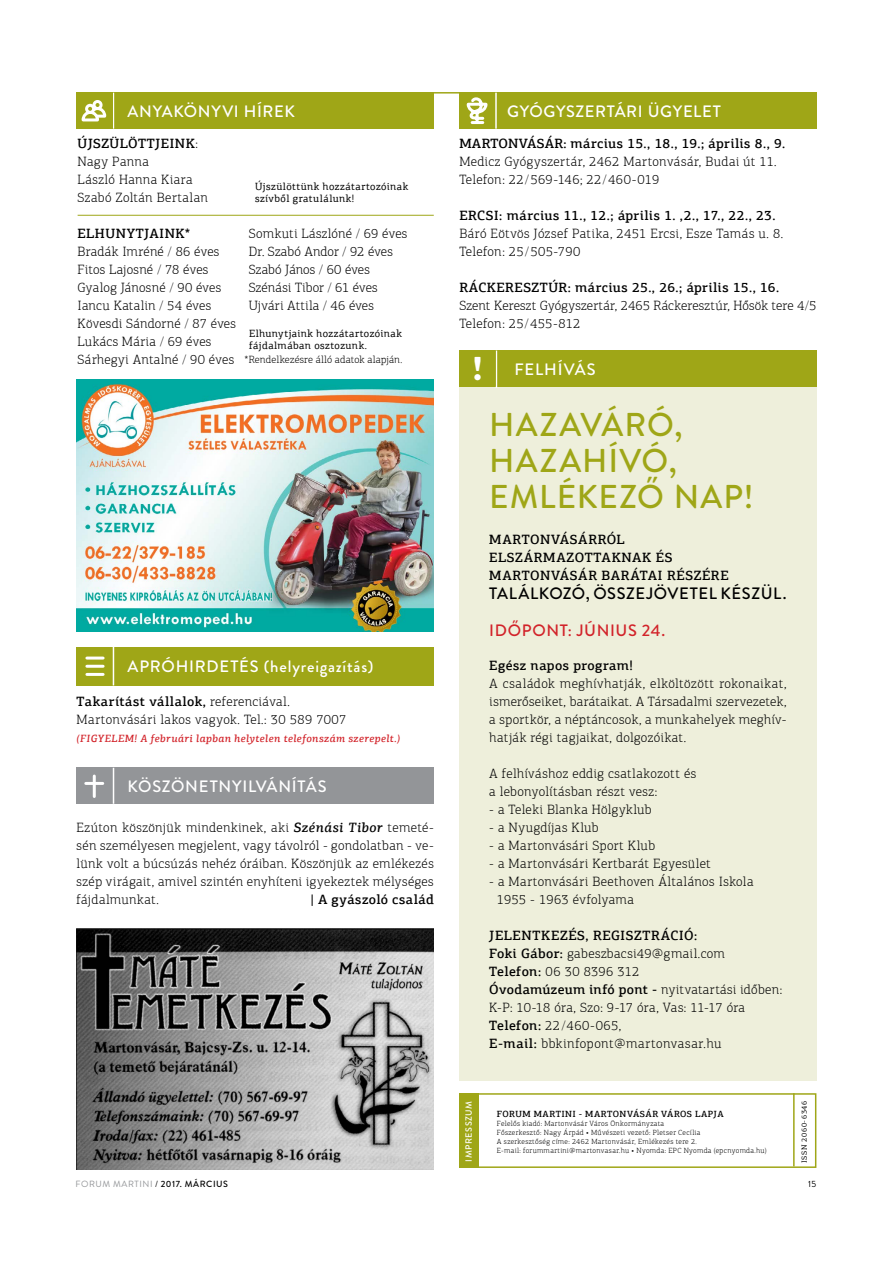
<style>
.page{position:relative;width:893px;height:1263px;background:#fff}
.page>*{position:absolute;margin:0;border:0;box-sizing:border-box;transform-origin:0 0}
.t1{font:500 33px/36px "Brandon Grotesque";letter-spacing:.03em;color:#9fa617}
.t2{font:500 16.5px "Brandon Grotesque";letter-spacing:.045em;color:#fff}
.t3{font:500 16.5px "Brandon Grotesque";letter-spacing:.035em;color:#000}
.t4{font:500 16.5px "Brandon Grotesque";letter-spacing:.035em;color:#d2232a}
.t5{font:300 13.5px/18px "PF Agora Slab Pro";letter-spacing:.02em;color:#000}
.t6{font:500 13.5px/18px "PF Agora Slab Pro";letter-spacing:.035em;color:#000}
.t7{font:10.5px/12px "PF Agora Slab Pro";letter-spacing:.04em;color:#000}
.t8{font:italic 500 10.5px "PF Agora Slab Pro";letter-spacing:.035em;color:#d2232a}
.t9{font:300 10.5px "PF Agora Slab Pro";letter-spacing:.015em;color:#000}
.t10{font:500 9px "PF Agora Slab Pro";letter-spacing:.055em;color:#000}
.t11{font:9px "Brandon Grotesque";letter-spacing:.06em;color:#939598}
.t12{font:500 9px "Brandon Grotesque";letter-spacing:.055em;color:#fff}
.t13{font:9px "Brandon Grotesque";color:#000}
.t14{font:300 7.5px/9px "PF Agora Slab Pro";letter-spacing:.045em;color:#000}
.t15{font:7.5px "PF Agora Slab Pro";letter-spacing:.08em;color:#000}
.s1{font-weight:500}
.s2{font-weight:900;font-size:33px}
.s3{font-weight:500;font-style:italic}
.s4{color:#000}
.s5{font-weight:500;color:#000}
</style>
<div class="page">
<hr style="left:77px;top:92px;width:739px;height:2px;background:#9fa617">
<div style="left:77px;top:93px;width:357px;height:36px;background:#9fa617"></div>
<div style="left:459px;top:93px;width:357px;height:36px;background:#9fa617"></div>
<hr style="left:495px;top:93px;width:2px;height:36px;background:#fff">
<svg style="left:466px;top:97px;width:22px;height:28px"></svg>
<hr style="left:113px;top:93px;width:1px;height:36px;background:#fff">
<svg style="left:81px;top:106px;width:26px;height:16px"></svg>
<div style="left:87px;top:105px;width:7px;height:7px;background:#9fa617;border-radius:50%"></div>
<div style="left:85px;top:104px;width:10px;height:10px;border:3px solid #fff;border-radius:50%"></div>
<div style="left:93px;top:100px;width:10px;height:10px;border:3px solid #fff;border-radius:50%"></div>
<hr style="left:78px;top:215px;width:356px;height:1px;background:#9fa617">
<img style="left:77px;top:929px;width:357px;height:240px">
<div style="left:77px;top:768px;width:357px;height:36px;background:#939598"></div>
<hr style="left:113px;top:768px;width:1px;height:36px;background:#fff">
<hr style="left:93px;top:776px;width:3px;height:20px;background:#fff">
<hr style="left:86px;top:782px;width:17px;height:3px;background:#fff">
<div style="left:77px;top:647px;width:357px;height:38px;background:#9fa617"></div>
<hr style="left:87px;top:665px;width:16px;height:3px;background:#fff">
<hr style="left:87px;top:673px;width:16px;height:3px;background:#fff">
<hr style="left:113px;top:647px;width:1px;height:38px;background:#fff">
<hr style="left:87px;top:656px;width:16px;height:3px;background:#fff">
<div style="left:459px;top:1093px;width:357px;height:75px;border:2px solid #9fa617"></div>
<div style="left:459px;top:1093px;width:20px;height:75px;background:#9fa617"></div>
<hr style="left:793px;top:1093px;width:2px;height:73px;background:#9fa617">
<div style="left:459px;top:351px;width:357px;height:730px;background:#eeefdb"></div>
<div style="left:460px;top:351px;width:357px;height:36px;background:#9fa617"></div>
<hr style="left:496px;top:351px;width:1px;height:37px;background:#fff">
<img style="left:77px;top:380px;width:357px;height:251px">
<p class="t2" style="left:128px;top:100px;width:169px">ANYAKÖNYVI HÍREK</p>
<p class="t2" style="left:507px;top:100px;width:215px">GYÓGYSZERTÁRI ÜGYELET</p>
<p class="t5" style="left:78px;top:134px;width:132px"><span class="s1">ÚJSZÜLÖTTJEINK</span>:<br>Nagy Panna<br>László Hanna Kiara<br>Szabó Zoltán Bertalan</p>
<p class="t6" style="left:459px;top:134px;width:327px">MARTONVÁSÁR: március 15., 18., 19.; április 8., 9.</p>
<p class="t5" style="left:459px;top:152px;width:319px">Medicz Gyógyszertár, 2462 Martonvásár, Budai út 11.<br>Telefon: 22/569-146; 22/460-019</p>
<p class="t6" style="left:459px;top:206px;width:318px">ERCSI: március 11., 12.; április 1. ,2., 17., 22., 23.</p>
<p class="t5" style="left:459px;top:224px;width:325px">Báró Eötvös József Patika, 2451 Ercsi, Esze Tamás u. 8.<br>Telefon: 25/505-790</p>
<p class="t6" style="left:459px;top:278px;width:321px">RÁCKERESZTÚR: március 25., 26.; április 15., 16.</p>
<p class="t5" style="left:459px;top:296px;width:358px">Szent Kereszt Gyógyszertár, 2465 Ráckeresztúr, Hősök tere 4/5<br>Telefon: 25/455-812</p>
<p class="t7" style="left:255px;top:181px;width:155px">Újszülöttünk hozzátartozóinak szívből gratulálunk!</p>
<p class="t5" style="left:249px;top:224px;width:160px">Somkuti Lászlóné / 69 éves<br>Dr. Szabó Andor / 92 éves<br>Szabó János / 60 éves<br>Szénási Tibor / 61 éves<br>Ujvári Attila / 46 éves</p>
<p class="t6" style="left:78px;top:224px;width:114px">ELHUNYTJAINK*</p>
<p class="t5" style="left:78px;top:242px;width:160px">Bradák Imréné / 86 éves<br>Fitos Lajosné / 78 éves<br>Gyalog Jánosné / 90 éves<br>Iancu Katalin / 54 éves<br>Kövesdi Sándorné / 87 éves<br>Lukács Mária / 69 éves<br>Sárhegyi Antalné / 90 éves</p>
<p class="t7" style="left:249px;top:327px;width:154px">Elhunytjaink hozzátartozóinak fájdalmában osztozunk.</p>
<p class="t9" style="left:244px;top:353px;width:159px">*Rendelkezésre álló adatok alapján.</p>
<p class="t2" style="left:472px;top:358px;width:125px"><span class="s2">!</span> FELHÍVÁS</p>
<h1 class="t1" style="left:489px;top:407px;width:266px">HAZAVÁRÓ,<br>HAZAHÍVÓ,<br>EMLÉKEZŐ NAP!</h1>
<p class="t6" style="left:489px;top:530px;width:241px">MARTONVÁSÁRRÓL<br>ELSZÁRMAZOTTAKNAK ÉS<br>MARTONVÁSÁR BARÁTAI RÉSZÉRE</p>
<p class="t3" style="left:489px;top:582px;width:299px">TALÁLKOZÓ, ÖSSZEJÖVETEL KÉSZÜL.</p>
<p class="t4" style="left:489px;top:619px;width:177px">IDŐPONT: JÚNIUS 24.</p>
<p class="t6" style="left:489px;top:656px;width:145px">Egész napos program!</p>
<p class="t5" style="left:489px;top:674px;width:299px;text-align:justify">A családok meghívhatják, elköltözött rokonaikat, ismerőseiket, barátaikat. A Társadalmi szervezetek, a sportkör, a néptáncosok, a munkahelyek meghív&shy;hatják régi tagjaikat, dolgozóikat.</p>
<p class="t5" style="left:489px;top:764px;width:208px">A felhíváshoz eddig csatlakozott és a lebonyolításban részt vesz:</p>
<p class="t5" style="left:489px;top:800px;width:164px">- a Teleki Blanka Hölgyklub</p>
<p class="t5" style="left:489px;top:818px;width:111px">- a Nyugdíjas Klub</p>
<p class="t5" style="left:489px;top:836px;width:167px">- a Martonvásári Sport Klub</p>
<p class="t5" style="left:489px;top:854px;width:223px">- a Martonvásári Kertbarát Egyesület</p>
<p class="t5" style="left:497px;top:872px;width:258px;text-indent:-8px">- a Martonvásári Beethoven Általános Iskola<br>1955 - 1963 évfolyama</p>
<p class="t5" style="left:489px;top:926px;width:294px"><span class="s1">JELENTKEZÉS, REGISZTRÁCIÓ:<br>Foki Gábor:</span> gabeszbacsi49@gmail.com<br><span class="s1">Telefon:</span> 06 30 8396 312<br><span class="s1">Óvodamúzeum infó pont -</span> nyitvatartási időben:<br>K-P: 10-18 óra, Szo: 9-17 óra, Vas: 11-17 óra <span class="s1">Telefon:</span> 22/460-065,<br><span class="s1">E-mail:</span> bbkinfopont@martonvasar.hu</p>
<p class="t2" style="left:128px;top:655px;width:247px">APRÓHIRDETÉS (helyreigazítás)</p>
<p class="t5" style="left:77px;top:692px;width:271px"><span class="s1">Takarítást vállalok,</span> referenciával.<br>Martonvásári lakos vagyok. Tel.: 30 589 7007</p>
<p class="t8" style="left:77px;top:732px;width:325px">(FIGYELEM! A februári lapban helytelen telefonszám szerepelt.)</p>
<p class="t2" style="left:128px;top:775px;width:200px">KÖSZÖNETNYILVÁNÍTÁS</p>
<p class="t5" style="left:77px;top:818px;width:359px;text-align:justify">Ezúton köszönjük mindenkinek, aki <span class="s3">Szénási Tibor</span> temeté&shy;sén személyesen megjelent, vagy távolról - gondolatban - ve&shy;lünk volt a búcsúzás nehéz óráiban. Köszönjük az emlékezés szép virágait, amivel szintén enyhíteni igyekeztek mélységes fájdalmunkat.</p>
<p class="t6" style="left:310px;top:890px;width:125px">| A gyászoló család</p>
<p class="t12" style="left:463px;top:1161px;width:62px;rotate:-90deg">IMPRESSZUM</p>
<p class="t10" style="left:497px;top:1108px;width:228px">FORUM MARTINI - MARTONVÁSÁR VÁROS LAPJA</p>
<p class="t14" style="left:497px;top:1118px;width:271px">Felelős kiadó: Martonvásár Város Önkormányzata<br>Főszerkesztő: Nagy Árpád <span class="s1">•</span> Művészeti vezető: Pletser Cecília<br>A szerkesztőség címe: 2462 Martonvásár, Emlékezés tere 2.<br>E-mail: forummartini@martonvasar.hu <span class="s1">•</span> Nyomda: EPC Nyomda (epcnyomda.hu)</p>
<p class="t15" style="left:799px;top:1163px;width:64px;rotate:-90deg">ISSN 2060-6346</p>
<p class="t11" style="left:76px;top:1177px;width:154px">FORUM MARTINI <span class="s4">/</span> <span class="s5">2017. MÁRCIUS</span></p>
<p class="t13" style="left:808px;top:1177px;width:10px">15</p>
</div>
